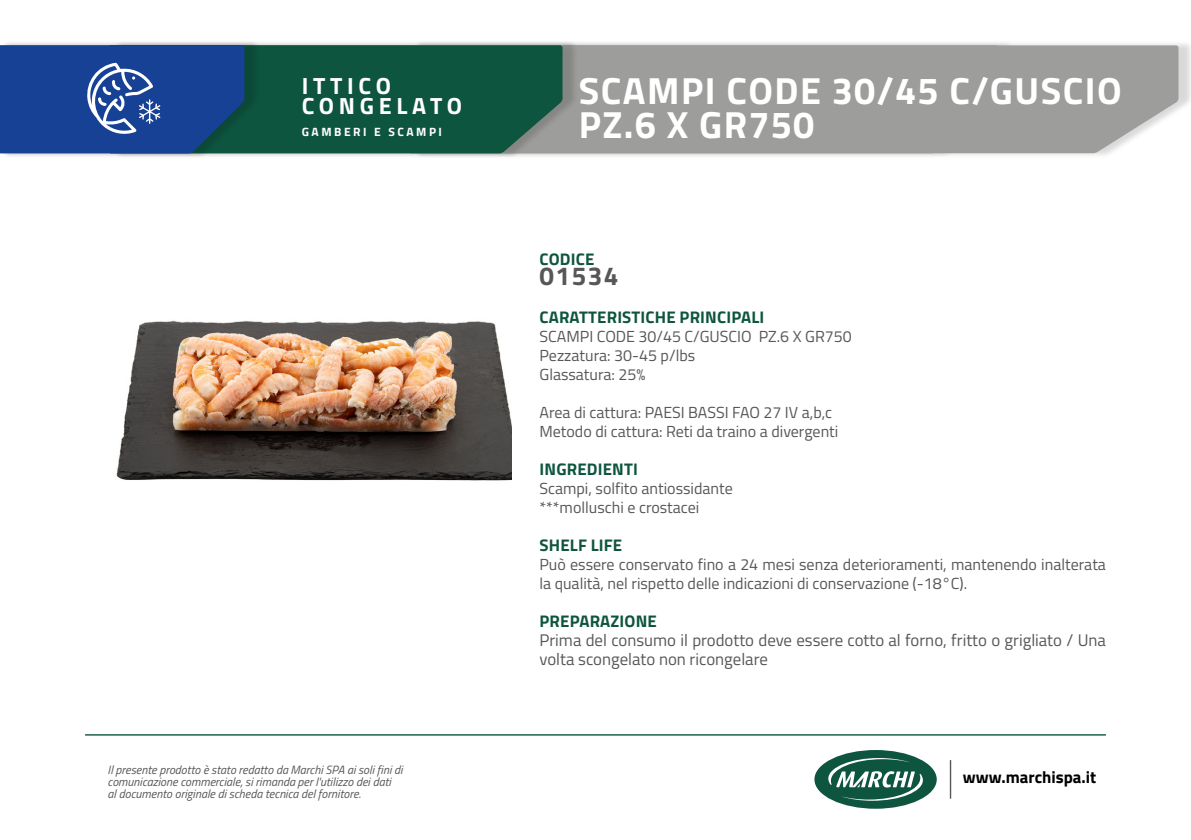
<style>
.page{position:relative;width:1191px;height:840px;background:#fff}
.page>*{position:absolute;margin:0;border:0;box-sizing:border-box;transform-origin:0 0}
.t1{font:700 37.8px/34.2px "Titillium Web";letter-spacing:.035em;color:#fff}
.t2{font:700 26px "Titillium Web";letter-spacing:.06em;color:#575756}
.t3{font:700 23.4px/19.8px "Titillium Web";letter-spacing:.2em;color:#fff}
.t4{font:16.8px/19px "Titillium Web";color:#575756}
.t5{font:700 16.8px "Titillium Web";letter-spacing:.01em;color:#0e5540}
.t6{font:700 16.8px "Titillium Web";color:#000}
.t7{font:16px/19px "Titillium Web";color:#575756}
.t8{font:italic 12px/12px "Titillium Web";color:#575756}
.t9{font:700 12px "Titillium Web";letter-spacing:.21em;color:#fff}
</style>
<div class="page">
<hr style="left:949px;top:759px;width:2px;height:39px;background:#575756">
<div style="left:814px;top:749px;width:122px;height:59px;background:#0e5540;border-radius:50%"></div>
<svg style="left:828px;top:757px;width:95px;height:43px"></svg>
<hr style="left:85px;top:733px;width:1021px;height:2px;background:#0e5540">
<div style="left:413px;top:40px;width:778px;height:119px;background:#000;opacity:.15"></div>
<div style="left:578px;top:45px;width:600px;height:108px;background:#9d9d9c"></div>
<div style="left:113px;top:40px;width:465px;height:119px;background:#000;opacity:.15"></div>
<div style="left:260px;top:45px;width:302px;height:108px;background:#0e5540"></div>
<div style="left:0;top:40px;width:260px;height:119px;background:#000;opacity:.15"></div>
<svg style="left:0;top:45px;width:244px;height:108px;background:#214b94"></svg>
<img style="left:116px;top:320px;width:396px;height:161px">
<p class="t3" style="left:302px;top:75px;width:162px">ITTICO<br>CONGELATO</p>
<p class="t9" style="left:302px;top:123px;width:142px">GAMBERI E SCAMPI</p>
<p class="t3" style="left:302px;top:92px;width:91px">ITTICO</p>
<p class="t8" style="left:108px;top:762px;width:296px">Il presente prodotto è stato redatto da Marchi SPA ai soli fini di comunicazione commerciale, si rimanda per l'utilizzo dei dati<br>al documento originale di scheda tecnica del fornitore.</p>
<p class="t1" style="left:578px;top:71px;width:544px">SCAMPI CODE 30/45 C/GUSCIO<br>PZ.6 X GR750</p>
<p class="t1" style="left:617px;top:89px;width:231px">Crudo veneto</p>
<p class="t5" style="left:539px;top:246px;width:56px">CODICE</p>
<p class="t2" style="left:539px;top:256px;width:81px">01534</p>
<p class="t5" style="left:539px;top:304px;width:226px">CARATTERISTICHE PRINCIPALI</p>
<p class="t7" style="left:539px;top:326px;width:314px">SCAMPI CODE 30/45 C/GUSCIO PZ.6 X GR750</p>
<p class="t7" style="left:539px;top:345px;width:157px">Pezzatura: 30-45 p/lbs</p>
<p class="t7" style="left:539px;top:364px;width:107px">Glassatura: 25%</p>
<p class="t7" style="left:539px;top:402px;width:294px">Area di cattura: PAESI BASSI FAO 27 IV a,b,c</p>
<p class="t7" style="left:539px;top:421px;width:300px">Metodo di cattura: Reti da traino a divergenti</p>
<p class="t5" style="left:539px;top:456px;width:100px">INGREDIENTI</p>
<p class="t7" style="left:539px;top:478px;width:195px">Scampi, solfito antiossidante</p>
<p class="t7" style="left:539px;top:497px;width:161px">***molluschi e crostacei</p>
<p class="t5" style="left:539px;top:532px;width:84px">SHELF LIFE</p>
<p class="t7" style="left:539px;top:554px;width:568px">Può essere conservato fino a 24 mesi senza deterioramenti, mantenendo inalterata la qualità, nel rispetto delle indicazioni di conservazione (-18°C).</p>
<p class="t5" style="left:539px;top:608px;width:119px">PREPARAZIONE</p>
<p class="t4" style="left:539px;top:629px;width:568px">Prima del consumo il prodotto deve essere cotto al forno, fritto o grigliato / Una volta scongelato non ricongelare</p>
<p class="t6" style="left:963px;top:764px;width:135px">www.marchispa.it</p>
</div>
